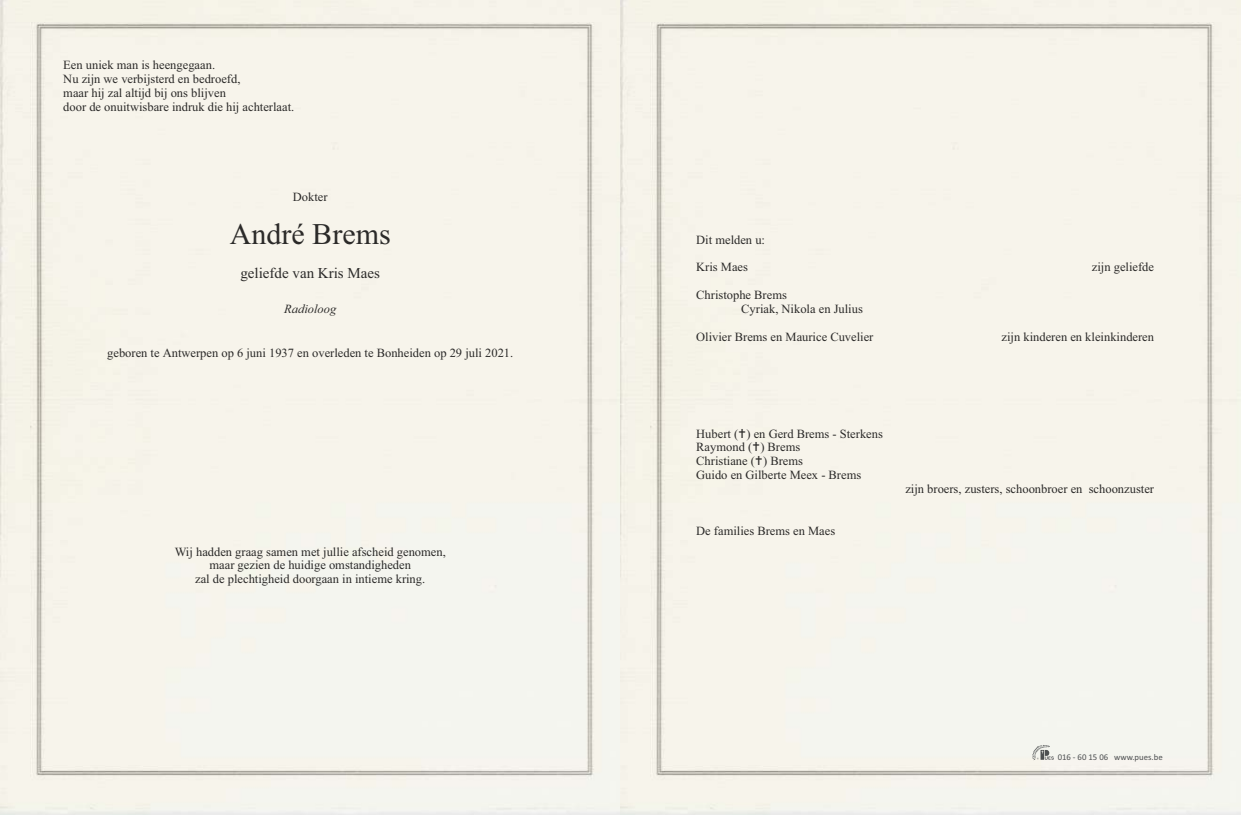
<style>
.page{position:relative;width:1241px;height:815px;background:#fff}
.page>*{position:absolute;margin:0;border:0;box-sizing:border-box;transform-origin:0 0}
.t1{font:30px "Times New Roman";color:#2b2a29}
.t2{font:15px "Times New Roman";color:#2b2a29}
.t3{font:12.5px/13.9px "Times New Roman";color:#2b2a29}
.t4{font:italic 12.5px "Times New Roman";color:#2b2a29}
.t5{font:8.75px "Calibri";color:#4d5051}
</style>
<div class="page">
<div style="left:0;top:0;width:620px;height:815px;background:#f7f4eb"></div>
<div style="left:620px;top:0;width:620px;height:815px;background:#f7f4eb"></div>
<svg style="left:1032px;top:745px;width:21px;height:15px"></svg>
<svg style="left:739px;top:428px;width:6px;height:10px"></svg>
<svg style="left:753px;top:442px;width:9px;height:23px"></svg>
<p class="t3" style="left:63px;top:59px;width:232px">Een uniek man is heengegaan.<br>Nu zijn we verbijsterd en bedroefd,<br>maar hij zal altijd bij ons blijven<br>door de onuitwisbare indruk die hij achterlaat.</p>
<p class="t3" style="left:293px;top:191px;width:36px">Dokter</p>
<h1 class="t1" style="left:230px;top:223px;width:162px">André Brems</h1>
<p class="t2" style="left:240px;top:267px;width:141px">geliefde van Kris Maes</p>
<p class="t4" style="left:284px;top:304px;width:54px">Radioloog</p>
<p class="t3" style="left:107px;top:347px;width:407px">geboren te Antwerpen op 6 juni 1937 en overleden te Bonheiden op 29 juli 2021.</p>
<p class="t3" style="left:175px;top:546px;width:272px;text-align:center">Wij hadden graag samen met jullie afscheid genomen, maar gezien de huidige omstandigheden<br>zal de plechtigheid doorgaan in intieme kring.</p>
<p class="t3" style="left:696px;top:234px;width:70px">Dit melden u:</p>
<p class="t3" style="left:696px;top:262px;width:53px">Kris Maes</p>
<p class="t3" style="left:1091px;top:262px;width:64px">zijn geliefde</p>
<p class="t3" style="left:741px;top:289px;width:123px;text-indent:-45px">Christophe Brems<br>Cyriak, Nikola en Julius</p>
<p class="t3" style="left:696px;top:331px;width:179px">Olivier Brems en Maurice Cuvelier</p>
<p class="t3" style="left:1001px;top:331px;width:154px">zijn kinderen en kleinkinderen</p>
<p class="t3" style="left:696px;top:428px;width:188px">Hubert ( ) en Gerd Brems - Sterkens<br>Raymond ( ) Brems<br>Christiane ( ) Brems<br>Guido en Gilberte Meex - Brems</p>
<p class="t3" style="left:696px;top:525px;width:140px">De families Brems en Maes</p>
<p class="t3" style="left:905px;top:483px;width:250px">zijn broers, zusters, schoonbroer en schoonzuster</p>
<p class="t5" style="left:1057px;top:753px;width:107px">016 - 60 15 06 www.pues.be</p>
</div>
